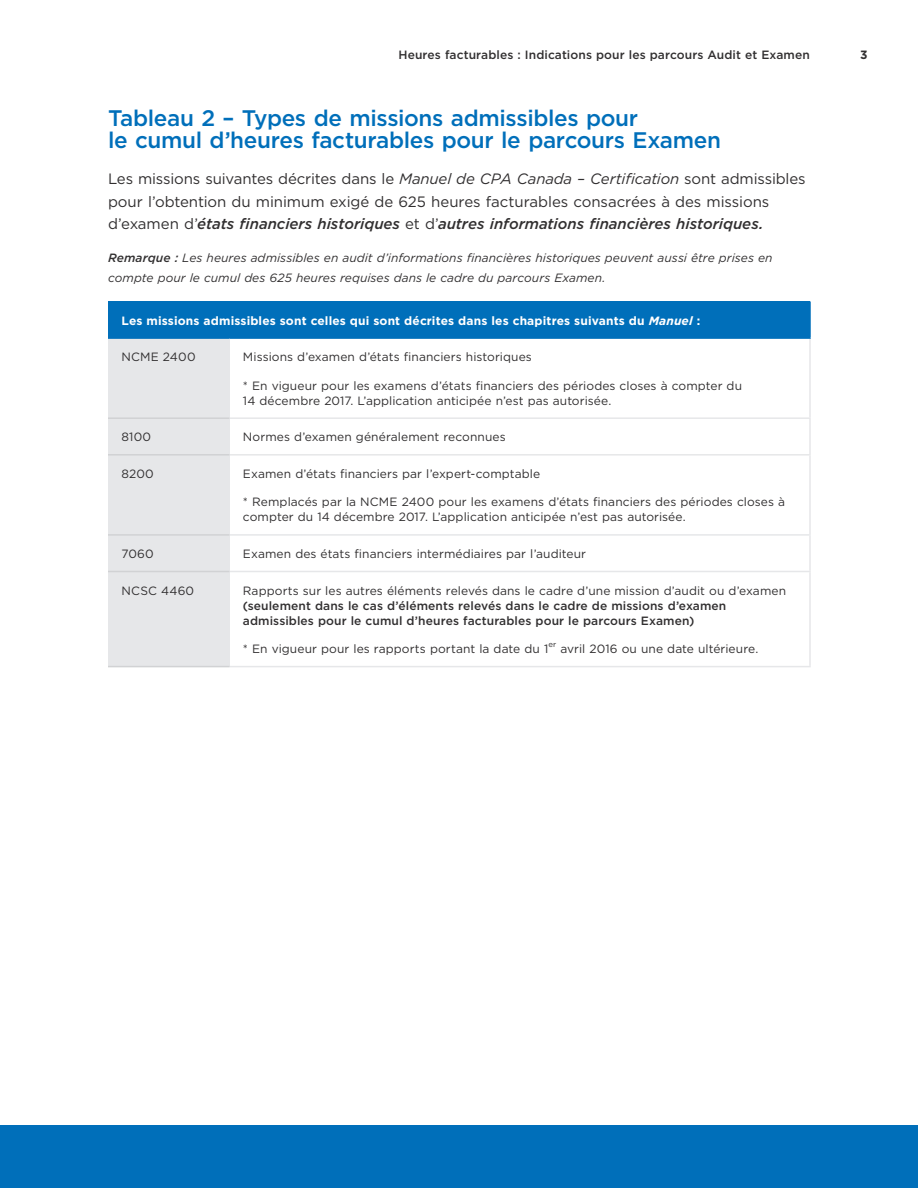
<style>
.page{position:relative;width:918px;height:1188px;background:#fff}
.page>*{position:absolute;margin:0;border:0;box-sizing:border-box;transform-origin:0 0}
.t1{font:500 22.5px/22.5px "Gotham";letter-spacing:-.015em;color:#006fba}
.t2{font:15px/22.5px "Gotham";letter-spacing:-.01em;color:#312f30}
.t3{font:12px/15px "Gotham";letter-spacing:.005em;color:#312f30}
.t4{font:500 12px/15px "Gotham";letter-spacing:.005em;color:#312f30}
.t5{font:italic 12px/19.5px "Gotham";letter-spacing:.005em;color:#312f30}
.t6{font:700 12px "Gotham";letter-spacing:.01em;color:#fff}
.t7{font:700 12px "Gotham";color:#312f30}
.t8{font:7.8px "Gotham";color:#312f30}
.s1{font-style:italic}
.s2{font-weight:500;font-style:italic}
.s3{font-weight:500}
.s4{font-weight:400}
</style>
<div class="page">
<div style="left:0;top:1125px;width:918px;height:63px;background:#006fba"></div>
<div style="left:108px;top:302px;width:702px;height:36px;background:#006fba"></div>
<div style="left:108px;top:338px;width:122px;height:80px;background:#e6e7e9"></div>
<div style="left:108px;top:418px;width:122px;height:37px;background:#e6e7e9"></div>
<div style="left:108px;top:455px;width:122px;height:80px;background:#e6e7e9"></div>
<div style="left:108px;top:535px;width:122px;height:36px;background:#e6e7e9"></div>
<div style="left:108px;top:571px;width:122px;height:96px;background:#e6e7e9"></div>
<hr style="left:809px;top:339px;width:2px;height:78px;background:#e6e7e9">
<hr style="left:230px;top:417px;width:581px;height:2px;background:#e6e7e9">
<hr style="left:809px;top:419px;width:2px;height:35px;background:#e6e7e9">
<hr style="left:230px;top:454px;width:581px;height:2px;background:#e6e7e9">
<hr style="left:809px;top:456px;width:2px;height:78px;background:#e6e7e9">
<hr style="left:230px;top:534px;width:581px;height:2px;background:#e6e7e9">
<hr style="left:809px;top:536px;width:2px;height:35px;background:#e6e7e9">
<hr style="left:230px;top:571px;width:581px;height:1px;background:#e6e7e9">
<hr style="left:809px;top:572px;width:2px;height:94px;background:#e6e7e9">
<hr style="left:230px;top:666px;width:581px;height:1px;background:#e6e7e9">
<hr style="left:108px;top:417px;width:122px;height:2px;background:#d1d2d4">
<hr style="left:108px;top:454px;width:122px;height:2px;background:#d1d2d4">
<hr style="left:108px;top:534px;width:122px;height:2px;background:#d1d2d4">
<hr style="left:108px;top:571px;width:122px;height:1px;background:#d1d2d4">
<hr style="left:108px;top:666px;width:122px;height:1px;background:#d1d2d4">
<hr style="left:809px;top:301px;width:2px;height:36px;background:#006fba">
<hr style="left:108px;top:337px;width:122px;height:2px;background:#006fba">
<hr style="left:230px;top:337px;width:581px;height:2px;background:#006fba">
<p class="t4" style="left:398px;top:47px;width:413px">Heures facturables : Indications pour les parcours Audit et Examen</p>
<p class="t7" style="left:860px;top:47px;width:9px">3</p>
<h2 class="t1" style="left:108px;top:107px;width:615px">tableau 2 – types de missions admissibles pour<br>le cumul d’heures facturables pour le parcours Examen</h2>
<p class="t2" style="left:108px;top:168px;width:699px">Les missions suivantes décrites dans le <span class="s1">Manuel de CPA Canada – Certification</span> sont admissibles pour l’obtention du minimum exigé de 625 heures facturables consacrées à des missions d’examen d’<span class="s2">états financiers historiques</span> et d’<span class="s2">autres informations financières historiques.</span></p>
<p class="t5" style="left:108px;top:248px;width:666px"><span class="s3">Remarque :</span> Les heures admissibles en audit d’informations financières historiques peuvent aussi être prises en compte pour le cumul des 625 heures requises dans le cadre du parcours Examen.</p>
<p class="t6" style="left:122px;top:312px;width:580px">les missions admissibles sont celles qui sont décrites dans les chapitres suivants du <span class="s1">Manuel</span> :</p>
<p class="t3" style="left:121px;top:349px;width:76px">NCME 2400</p>
<p class="t3" style="left:243px;top:349px;width:290px">Missions d’examen d’états financiers historiques</p>
<p class="t3" style="left:243px;top:378px;width:501px">* En vigueur pour les examens d’états financiers des périodes closes à compter du<br>14 décembre 2017. L’application anticipée n’est pas autorisée.</p>
<p class="t3" style="left:121px;top:429px;width:31px">8100</p>
<p class="t3" style="left:243px;top:429px;width:264px">Normes d’examen généralement reconnues</p>
<p class="t3" style="left:121px;top:466px;width:34px">8200</p>
<p class="t3" style="left:243px;top:466px;width:299px">Examen d’états financiers par l’expert-comptable</p>
<p class="t3" style="left:243px;top:494px;width:544px">* Remplacés par la NCME 2400 pour les examens d’états financiers des périodes closes à compter du 14 décembre 2017. L’application anticipée n’est pas autorisée.</p>
<p class="t3" style="left:121px;top:546px;width:34px">7060</p>
<p class="t3" style="left:243px;top:546px;width:345px">Examen des états financiers intermédiaires par l’auditeur</p>
<p class="t3" style="left:121px;top:583px;width:74px">NCSC 4460</p>
<p class="t4" style="left:243px;top:583px;width:545px"><span class="s4">Rapports sur les autres éléments relevés dans le cadre d’une mission d’audit ou d’examen </span>(seulement dans le cas d’éléments relevés dans le cadre de missions d’examen admissibles pour le cumul d’heures facturables pour le parcours Examen)</p>
<p class="t3" style="left:243px;top:641px;width:307px">* En vigueur pour les rapports portant la date du 1</p>
<p class="t8" style="left:548px;top:639px;width:9px">er</p>
<p class="t3" style="left:561px;top:641px;width:199px">avril 2016 ou une date ultérieure.</p>
</div>
